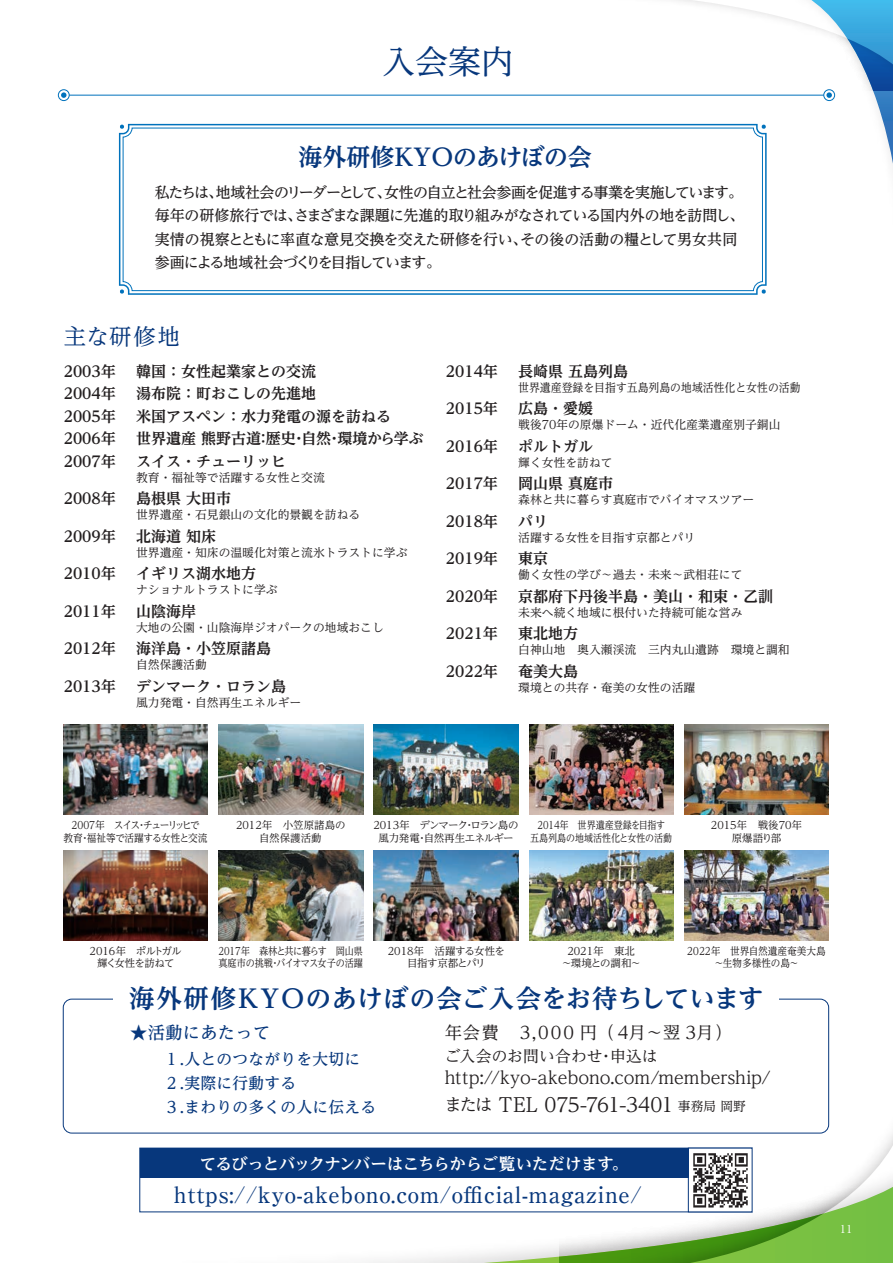
<style>
.page{position:relative;width:893px;height:1263px;background:#fff}
.page>*{position:absolute;margin:0;border:0;box-sizing:border-box;transform-origin:0 0}
.t1{font:33px "UD Reimin Pro";color:#07377c}
.t2{font:700 25.5px "UD Reimin Pro";letter-spacing:.03em;color:#07377c}
.t3{font:700 24px "UD Reimin Pro";letter-spacing:-.005em;color:#07377c}
.t4{font:500 22.5px "Ryumin Pro";letter-spacing:.025em;color:#07377c}
.t5{font:22.5px "UD Reimin Pro";letter-spacing:.045em;color:#07377c}
.t6{font:19.5px "UD Reimin Pro";letter-spacing:-.005em;color:#231f20}
.t7{font:17.25px "UD Reimin Pro";color:#231f20}
.t8{font:17.25px "UD Reimin Pro";letter-spacing:.075em;color:#231f20}
.t9{font:500 17.25px "UD Reimin Pro";letter-spacing:.015em;color:#07377c}
.t10{font:700 16.5px "UD Reimin Pro";letter-spacing:-.035em;color:#fff}
.t11{font:500 15.75px/24px "UD Reimin Pro";letter-spacing:.015em;color:#07377c}
.t12{font:15.75px "UD Reimin Pro";letter-spacing:.005em;color:#231f20}
.t13{font:700 15px "UD Reimin Pro";color:#231f20}
.t14{font:500 15px/23.2px "UD Reimin Pro";letter-spacing:-.055em;color:#231f20}
.t15{font:11.85px "UD Reimin Pro";color:#231f20}
.t16{font:11.85px "UD Reimin Pro";color:#231f20;scale:.92 1}
.t17{font:10.5px/12.8px "UD Reimin Pro";color:#231f20;text-align:center}
.t18{font:10.5px/12.8px "UD Reimin Pro";color:#231f20;scale:.87 1}
.t19{font:10.5px/12.8px "UD Reimin Pro";letter-spacing:-.045em;color:#231f20;text-align:center;scale:.92 1}
.t20{font:10.5px/12.8px "UD Reimin Pro";color:#231f20;text-align:center;scale:.86 1}
.t21{font:10.5px/12.8px "UD Reimin Pro";letter-spacing:-.05em;color:#231f20;text-align:center}
.t22{font:10.5px/12.8px "UD Reimin Pro";color:#231f20;text-align:center;scale:.92 1}
.t23{font:10.5px/12.8px "UD Reimin Pro";letter-spacing:-.035em;color:#231f20;text-align:center}
.t24{font:10.5px/12.8px "UD Reimin Pro";letter-spacing:-.07em;color:#231f20;text-align:center}
.t25{font:10.5px "UD Reimin Pro";color:#fff}
.s1{font-size:17.25px}
.s2{font-size:12.75px}
</style>
<div class="page">
<svg style="left:176px;top:1212px;width:383px;height:51px"></svg>
<img style="left:559px;top:1092px;width:271px;height:171px">
<svg style="left:579px;top:1119px;width:314px;height:144px"></svg>
<hr style="left:64px;top:95px;width:765px;height:1px;background:#0072bc">
<svg style="left:58px;top:90px;width:11px;height:11px"></svg>
<div style="left:58px;top:89px;width:12px;height:12px;border:1px solid #0072bc;border-radius:50%"></div>
<svg style="left:61px;top:92px;width:5px;height:6px"></svg>
<div style="left:63px;top:999px;width:766px;height:134px;border:1px solid #07377c;border-radius:9px"></div>
<img style="left:690px;top:1150px;width:61px;height:60px">
<div style="left:140px;top:1148px;width:548px;height:30px;background:#07377c"></div>
<div style="left:113px;top:982px;width:665px;height:32px;background:#fff"></div>
<img style="left:63px;top:851px;width:145px;height:89px">
<img style="left:63px;top:725px;width:145px;height:89px">
<img style="left:684px;top:851px;width:145px;height:89px">
<img style="left:529px;top:851px;width:144px;height:89px">
<img style="left:374px;top:851px;width:144px;height:89px">
<img style="left:219px;top:851px;width:144px;height:89px">
<img style="left:684px;top:725px;width:145px;height:89px">
<img style="left:529px;top:725px;width:144px;height:89px">
<img style="left:374px;top:725px;width:144px;height:89px">
<img style="left:219px;top:725px;width:144px;height:89px">
<svg style="left:119px;top:124px;width:648px;height:171px"></svg>
<div style="left:123px;top:128px;width:640px;height:163px;border:1px solid #0072bc;border-radius:9px"></div>
<svg style="left:120px;top:125px;width:4px;height:4px"></svg>
<svg style="left:482px;top:0;width:411px;height:283px"></svg>
<svg style="left:120px;top:289px;width:4px;height:5px"></svg>
<svg style="left:761px;top:289px;width:5px;height:5px"></svg>
<h1 class="t1" style="left:382px;top:35px;width:133px">入会案内</h1>
<h3 class="t3" style="left:298px;top:137px;width:295px">海外研修KYOのあけぼの会</h3>
<p class="t14" style="left:155px;top:180px;width:591px">私たちは、地域社会のリーダーとして、女性の自立と社会参画を促進する事業を実施しています。毎年の研修旅行では、さまざまな課題に先進的取り組みがなされている国内外の地を訪問し、実情の視察とともに率直な意見交換を交えた研修を行い、その後の活動の糧として男女共同参画による地域社会づくりを目指しています。</p>
<h3 class="t5" style="left:64px;top:319px;width:118px">主な研修地</h3>
<p class="t13" style="left:64px;top:359px;width:53px">2003年</p>
<p class="t13" style="left:136px;top:359px;width:181px">韓国：女性起業家との交流</p>
<p class="t13" style="left:64px;top:381px;width:53px">2004年</p>
<p class="t13" style="left:136px;top:381px;width:181px">湯布院：町おこしの先進地</p>
<p class="t13" style="left:64px;top:404px;width:53px">2005年</p>
<p class="t13" style="left:136px;top:404px;width:257px">米国アスペン：水力発電の源を訪ねる</p>
<p class="t13" style="left:64px;top:426px;width:53px">2006年</p>
<p class="t13" style="left:136px;top:426px;width:289px">世界遺産 熊野古道：歴史・自然・環境から学ぶ</p>
<p class="t13" style="left:64px;top:449px;width:53px">2007年</p>
<p class="t13" style="left:136px;top:449px;width:151px">スイス・チューリッヒ</p>
<p class="t15" style="left:136px;top:467px;width:190px">教育・福祉等で活躍する女性と交流</p>
<p class="t13" style="left:64px;top:486px;width:53px">2008年</p>
<p class="t13" style="left:136px;top:486px;width:96px">島根県 大田市</p>
<p class="t15" style="left:136px;top:505px;width:226px">世界遺産・石見銀山の文化的景観を訪ねる</p>
<p class="t13" style="left:64px;top:524px;width:53px">2009年</p>
<p class="t13" style="left:136px;top:524px;width:81px">北海道 知床</p>
<p class="t15" style="left:136px;top:542px;width:273px">世界遺産・知床の温暖化対策と流氷トラストに学ぶ</p>
<p class="t13" style="left:64px;top:561px;width:53px">2010年</p>
<p class="t13" style="left:136px;top:561px;width:121px">イギリス湖水地方</p>
<p class="t15" style="left:136px;top:580px;width:143px">ナショナルトラストに学ぶ</p>
<p class="t13" style="left:64px;top:599px;width:53px">2011年</p>
<p class="t13" style="left:136px;top:599px;width:62px">山陰海岸</p>
<p class="t15" style="left:136px;top:617px;width:249px">大地の公園・山陰海岸ジオパークの地域おこし</p>
<p class="t13" style="left:64px;top:636px;width:53px">2012年</p>
<p class="t13" style="left:136px;top:636px;width:136px">海洋島・小笠原諸島</p>
<p class="t15" style="left:136px;top:655px;width:72px">自然保護活動</p>
<p class="t13" style="left:64px;top:674px;width:53px">2013年</p>
<p class="t13" style="left:136px;top:674px;width:151px">デンマーク・ロラン島</p>
<p class="t15" style="left:136px;top:692px;width:167px">風力発電・自然再生エネルギー</p>
<p class="t13" style="left:446px;top:359px;width:53px">2014年</p>
<p class="t13" style="left:518px;top:359px;width:111px">長崎県 五島列島</p>
<p class="t16" style="left:518px;top:377px;width:308px">世界遺産登録を目指す五島列島の地域活性化と女性の活動</p>
<p class="t13" style="left:446px;top:396px;width:53px">2015年</p>
<p class="t13" style="left:518px;top:396px;width:76px">広島・愛媛</p>
<p class="t15" style="left:518px;top:415px;width:264px">戦後70年の原爆ドーム・近代化産業遺産別子銅山</p>
<p class="t13" style="left:446px;top:434px;width:53px">2016年</p>
<p class="t13" style="left:518px;top:434px;width:76px">ポルトガル</p>
<p class="t15" style="left:518px;top:452px;width:96px">輝く女性を訪ねて</p>
<p class="t13" style="left:446px;top:471px;width:53px">2017年</p>
<p class="t13" style="left:518px;top:471px;width:96px">岡山県 真庭市</p>
<p class="t15" style="left:518px;top:490px;width:238px">森林と共に暮らす真庭市でバイオマスツアー</p>
<p class="t13" style="left:446px;top:509px;width:53px">2018年</p>
<p class="t13" style="left:518px;top:509px;width:31px">パリ</p>
<p class="t15" style="left:518px;top:527px;width:179px">活躍する女性を目指す京都とパリ</p>
<p class="t13" style="left:446px;top:546px;width:53px">2019年</p>
<p class="t13" style="left:518px;top:546px;width:31px">東京</p>
<p class="t15" style="left:518px;top:565px;width:226px">働く女性の学び～過去・未来～武相荘にて</p>
<p class="t13" style="left:446px;top:584px;width:53px">2020年</p>
<p class="t13" style="left:518px;top:584px;width:256px">京都府下丹後半島・美山・和束・乙訓</p>
<p class="t15" style="left:518px;top:602px;width:226px">未来へ続く地域に根付いた持続可能な営み</p>
<p class="t13" style="left:446px;top:621px;width:53px">2021年</p>
<p class="t13" style="left:518px;top:621px;width:61px">東北地方</p>
<p class="t15" style="left:518px;top:640px;width:273px">白神山地　奥入瀬渓流　三内丸山遺跡　環境と調和</p>
<p class="t13" style="left:446px;top:659px;width:53px">2022年</p>
<p class="t13" style="left:518px;top:659px;width:61px">奄美大島</p>
<p class="t15" style="left:518px;top:677px;width:179px">環境との共存・奄美の女性の活躍</p>
<p class="t19" style="left:64px;top:818px;width:158px">2007年　スイス・チューリッヒで<br>教育・福祉等で活躍する女性と交流</p>
<p class="t17" style="left:236px;top:818px;width:111px">2012年　小笠原諸島の自然保護活動</p>
<p class="t20" style="left:530px;top:818px;width:167px">2014年　世界遺産登録を目指す<br>五島列島の地域活性化と女性の活動</p>
<p class="t17" style="left:711px;top:818px;width:93px">2015年　戦後70年原爆語り部</p>
<p class="t21" style="left:373px;top:818px;width:147px">2013年　デンマーク・ロラン島の風力発電・自然再生エネルギー</p>
<p class="t24" style="left:90px;top:944px;width:94px">2016年　ポルトガル輝く女性を訪ねて</p>
<p class="t18" style="left:218px;top:944px;width:168px">2017年　森林と共に暮らす　岡山県真庭市の挑戦・バイオマス女子の活躍</p>
<p class="t23" style="left:388px;top:944px;width:119px">2018年　活躍する女性を目指す京都とパリ</p>
<p class="t17" style="left:561px;top:944px;width:81px">2021年　東北～環境との調和～</p>
<p class="t22" style="left:685px;top:944px;width:154px">２０22年　世界自然遺産奄美大島～生物多様性の島～</p>
<h2 class="t2" style="left:129px;top:978px;width:636px">海外研修KYOのあけぼの会ご入会をお待ちしています</h2>
<p class="t9" style="left:130px;top:1018px;width:141px">★活動にあたって</p>
<p class="t11" style="left:164px;top:1046px;width:214px">１.人とのつながりを大切に<br>２.実際に行動する<br>３.まわりの多くの人に伝える</p>
<p class="t8" style="left:445px;top:1018px;width:289px">年会費　3,000 円（4月～翌 3月）</p>
<p class="t12" style="left:445px;top:1043px;width:214px">ご入会のお問い合わせ･申込は</p>
<p class="t7" style="left:445px;top:1063px;width:327px">http://kyo-akebono.com/membership/</p>
<h3 class="t6" style="left:445px;top:1088px;width:303px"><span class="s1">または</span> TEL 075-761-3401 <span class="s2">事務局 岡野</span></h3>
<p class="t10" style="left:200px;top:1150px;width:430px">てるびっとバックナンバーはこちらからご覧いただけます。</p>
<h3 class="t4" style="left:174px;top:1177px;width:469px">https://kyo-akebono.com/official-magazine/</h3>
<p class="t25" style="left:840px;top:1221px;width:14px">11</p>
</div>
